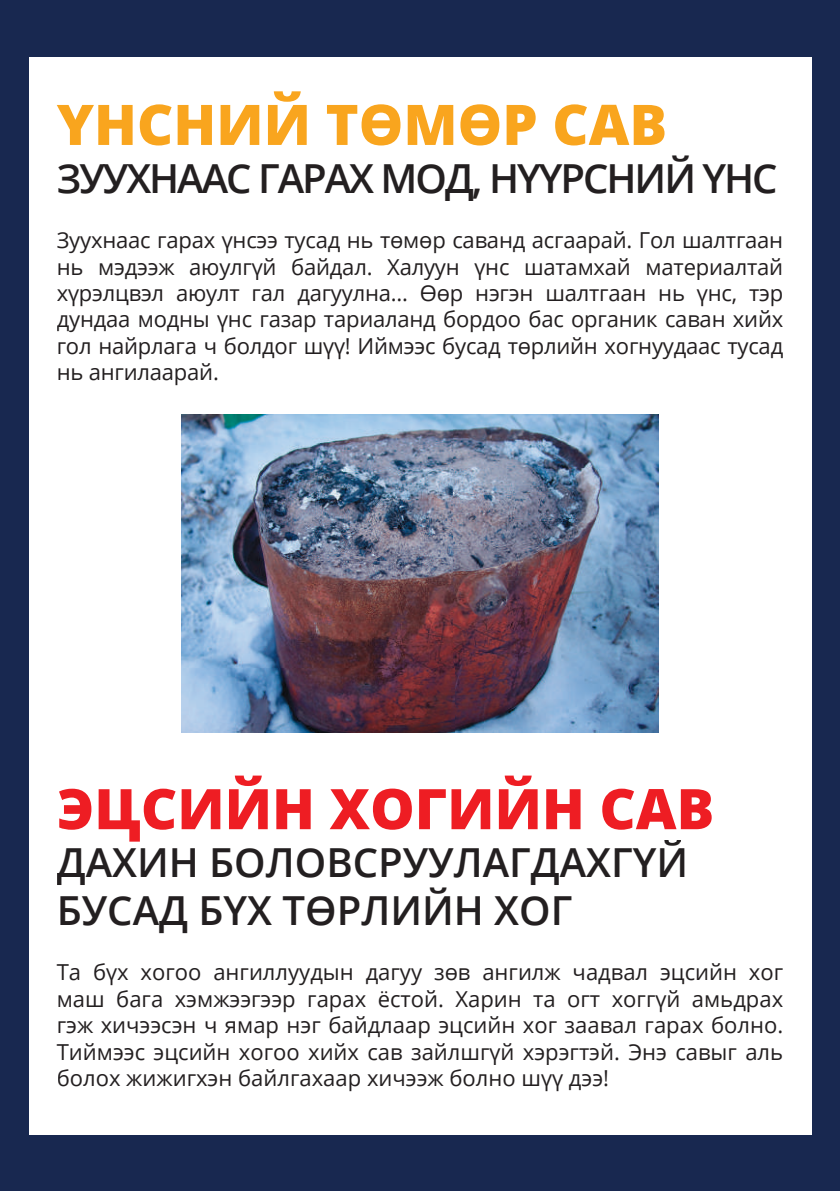
<style>
.page{position:relative;width:840px;height:1191px;background:#fff}
.page>*{position:absolute;margin:0;border:0;box-sizing:border-box;transform-origin:0 0}
.t1{font:800 56px "Open Sans";color:#ee1d23}
.t2{font:800 56px "Open Sans";color:#f9a51e}
.t3{font:600 40px/48px "Open Sans";color:#231f20}
.t4{font:600 40px "Open Sans";letter-spacing:-.05em;color:#231f20}
.t5{font:22px/26.4px "Open Sans";letter-spacing:-.005em;color:#231f20;text-align:justify}
</style>
<div class="page">
<div style="left:0;top:0;width:839px;height:1191px;background:#182850"></div>
<div style="left:28px;top:57px;width:783px;height:1077px;background:#fff"></div>
<hr style="left:59px;top:840px;width:629px;height:1px;background:#231f20">
<img style="left:182px;top:414px;width:476px;height:318px">
<h1 class="t2" style="left:57px;top:82px;width:611px">ҮНСНИЙ ТӨМӨР САВ</h1>
<h2 class="t4" style="left:57px;top:151px;width:722px">ЗУУХНААС ГАРАХ МОД, НҮҮРСНИЙ ҮНС</h2>
<p class="t5" style="left:57px;top:226px;width:727px">Зуухнаас гарах үнсээ тусад нь төмөр саванд асгаарай. Гол шалтгаан нь мэдээж аюулгүй байдал. Xалуун үнс шатамхай материалтай хүрэлцвэл аюулт гал дагуулна... Өөр нэгэн шалтгаан нь үнс, тэр дундаа модны үнс газар тариаланд бордоо бас органик саван хийх гол найрлага ч болдог шүү! Иймээс бусад төрлийн хогнуудаас тусад нь ангилаарай.</p>
<h1 class="t1" style="left:57px;top:766px;width:658px">ЭЦСИЙН ХОГИЙН САВ</h1>
<h2 class="t3" style="left:57px;top:838px;width:632px">ДАХИН БОЛОВСРУУЛАГДАХГҮЙ<br>БУСАД БҮХ ТӨРЛИЙН ХОГ</h2>
<p class="t5" style="left:57px;top:958px;width:727px">Та бүх хогоо ангиллуудын дагуу зөв ангилж чадвал эцсийн хог маш бага хэмжээгээр гарах ёстой. Харин та огт хоггүй амьдрах гэж хичээсэн ч ямар нэг байдлаар эцсийн хог заавал гарах болно.<br>Тиймээс эцсийн хогоо хийх сав зайлшгүй хэрэгтэй. Энэ савыг аль болох жижигхэн байлгахаар хичээж болно шүү дээ!</p>
</div>
